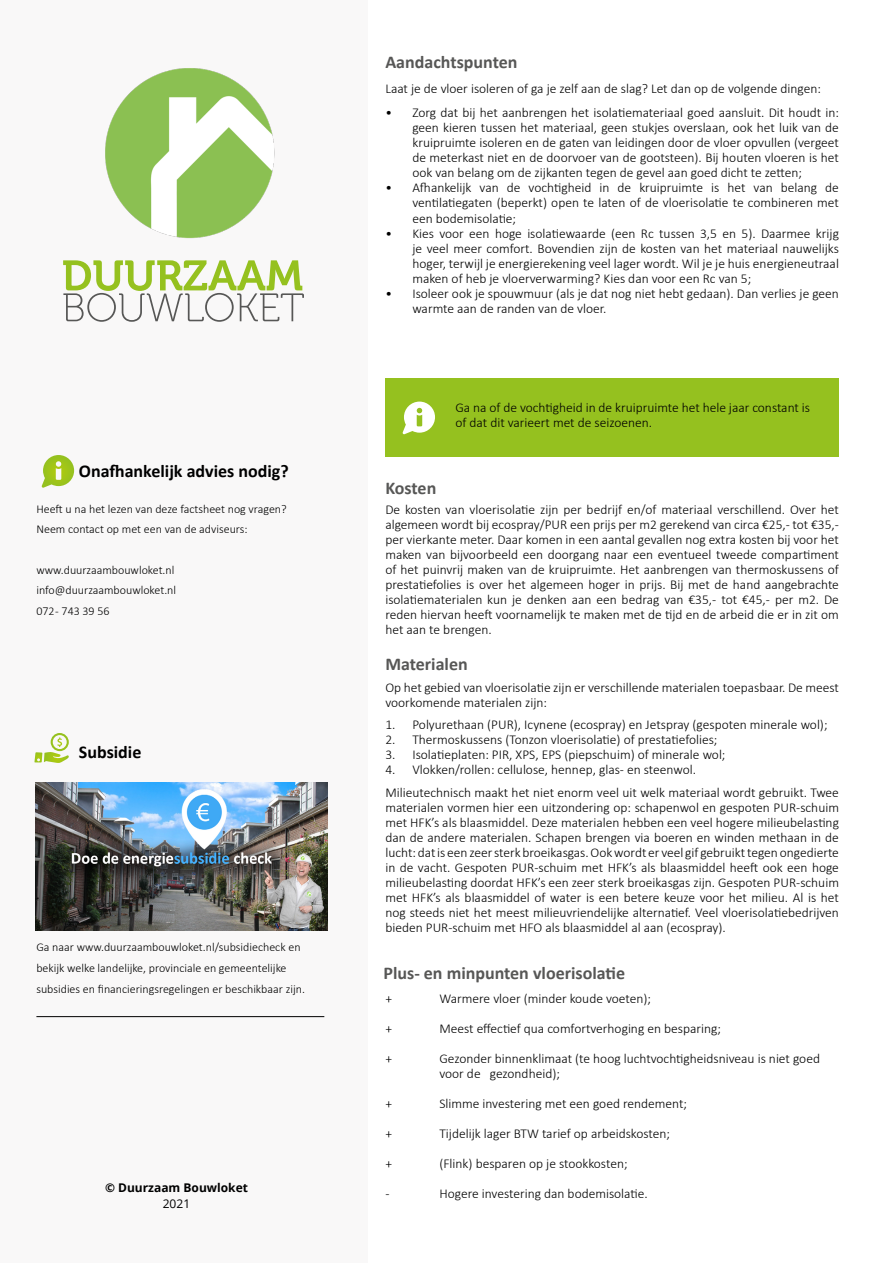
<style>
.page{position:relative;width:893px;height:1263px;background:#fff}
.page>*{position:absolute;margin:0;border:0;box-sizing:border-box;transform-origin:0 0}
.Kop_3{font:700 18px "Calibri";color:#575756}
.t1{font:700 18px "Calibri";color:#000}
.Tekst{font:300 13.5px/15px "Calibri";color:#000;text-align:justify}
.t2{font:300 12px/20.4px "Calibri";color:#000}
.t3{font:700 12px "Open Sans";color:#000}
.t4{font:12px "Open Sans";color:#000}
</style>
<div class="page">
<div style="left:0;top:0;width:367px;height:1263px;background:#f9f8f8"></div>
<svg style="left:63px;top:260px;width:241px;height:62px"></svg>
<hr style="left:36px;top:1016px;width:288px;height:1px;background:#000">
<svg style="left:34px;top:733px;width:35px;height:30px"></svg>
<img style="left:35px;top:783px;width:292px;height:147px">
<svg style="left:42px;top:455px;width:32px;height:33px"></svg>
<div style="left:385px;top:378px;width:454px;height:79px;background:#95c11f"></div>
<svg style="left:403px;top:402px;width:32px;height:32px"></svg>
<img style="left:105px;top:68px;width:170px;height:171px">
<h1 class="t1" style="left:79px;top:459px;width:211px">Onafhankelijk advies nodig?</h1>
<p class="t2" style="left:36px;top:498px;width:252px">Heeft u na het lezen van deze factsheet nog vragen?<br>Neem contact op met een van de adviseurs:</p>
<p class="t2" style="left:36px;top:560px;width:141px">www.duurzaambouwloket.nl info@duurzaambouwloket.nl<br>072 - 743 39 56</p>
<h1 class="t1" style="left:79px;top:739px;width:64px">Subsidie</h1>
<p class="t2" style="left:36px;top:936px;width:270px;line-height:21px">Ga naar www.duurzaambouwloket.nl/subsidiecheck en bekijk welke landelijke, provinciale en gemeentelijke subsidies en financieringsregelingen er beschikbaar zijn.</p>
<p class="t3" style="left:105px;top:1179px;width:144px">© Duurzaam Bouwloket</p>
<p class="t4" style="left:163px;top:1196px;width:29px">2021</p>
<h3 class="Kop_3" style="left:385px;top:49px;width:133px">Aandachtspunten</h3>
<p class="Tekst" style="left:385px;top:81px;width:437px">Laat je de vloer isoleren of ga je zelf aan de slag? Let dan op de volgende dingen:</p>
<p class="Tekst" style="left:412px;top:105px;width:428px;text-indent:-27px">• Zorg dat bij het aanbrengen het isolatiemateriaal goed aansluit. Dit houdt in: geen kieren tussen het materiaal, geen stukjes overslaan, ook het luik van de kruipruimte isoleren en de gaten van leidingen door de vloer opvullen (vergeet de meterkast niet en de doorvoer van de gootsteen). Bij houten vloeren is het ook van belang om de zijkanten tegen de gevel aan goed dicht te zetten;</p>
<p class="Tekst" style="left:412px;top:180px;width:428px;text-indent:-27px">• Afhankelijk van de vochtigheid in de kruipruimte is het van belang de ventilatiegaten (beperkt) open te laten of de vloerisolatie te combineren met een bodemisolatie;</p>
<p class="Tekst" style="left:412px;top:225px;width:428px;text-indent:-27px">• Kies voor een hoge isolatiewaarde (een Rc tussen 3,5 en 5). Daarmee krijg je veel meer comfort. Bovendien zijn de kosten van het materiaal nauwelijks hoger, terwijl je energierekening veel lager wordt. Wil je je huis energieneutraal maken of heb je vloerverwarming? Kies dan voor een Rc van 5;</p>
<p class="Tekst" style="left:412px;top:285px;width:428px;text-indent:-27px">• Isoleer ook je spouwmuur (als je dat nog niet hebt gedaan). Dan verlies je geen warmte aan de randen van de vloer.</p>
<p class="Tekst" style="left:455px;top:400px;width:356px">Ga na of de vochtigheid in de kruipruimte het hele jaar constant is of dat dit varieert met de seizoenen.</p>
<h3 class="Kop_3" style="left:385px;top:475px;width:52px">Kosten</h3>
<p class="Tekst" style="left:385px;top:502px;width:455px">De kosten van vloerisolatie zijn per bedrijf en/of materiaal verschillend. Over het algemeen wordt bij ecospray/PUR een prijs per m2 gerekend van circa €25,- tot €35,- per vierkante meter. Daar komen in een aantal gevallen nog extra kosten bij voor het maken van bijvoorbeeld een doorgang naar een eventueel tweede compartiment of het puinvrij maken van de kruipruimte. Het aanbrengen van thermoskussens of prestatiefolies is over het algemeen hoger in prijs. Bij met de hand aangebrachte isolatiematerialen kun je denken aan een bedrag van €35,- tot €45,- per m2. De reden hiervan heeft voornamelijk te maken met de tijd en de arbeid die er in zit om het aan te brengen.</p>
<h3 class="Kop_3" style="left:385px;top:652px;width:84px">Materialen</h3>
<p class="Tekst" style="left:385px;top:680px;width:455px">Op het gebied van vloerisolatie zijn er verschillende materialen toepasbaar. De meest voorkomende materialen zijn:</p>
<p class="Tekst" style="left:385px;top:717px;width:444px">1. Polyurethaan (PUR), Icynene (ecospray) en Jetspray (gespoten minerale wol);</p>
<p class="Tekst" style="left:385px;top:732px;width:334px">2. Thermoskussens (Tonzon vloerisolatie) of prestatiefolies;</p>
<p class="Tekst" style="left:385px;top:747px;width:342px">3. Isolatieplaten: PIR, XPS, EPS (piepschuim) of minerale wol;</p>
<p class="Tekst" style="left:385px;top:762px;width:312px">4. Vlokken/rollen: cellulose, hennep, glas- en steenwol.</p>
<p class="Tekst" style="left:385px;top:785px;width:455px">Milieutechnisch maakt het niet enorm veel uit welk materiaal wordt gebruikt. Twee materialen vormen hier een uitzondering op: schapenwol en gespoten PUR-schuim met HFK’s als blaasmiddel. Deze materialen hebben een veel hogere milieubelasting dan de andere materialen. Schapen brengen via boeren en winden methaan in de lucht: dat is een zeer sterk broeikasgas. Ook wordt er veel gif gebruikt tegen ongedierte in de vacht. Gespoten PUR-schuim met HFK’s als blaasmiddel heeft ook een hoge milieubelasting doordat HFK’s een zeer sterk broeikasgas zijn. Gespoten PUR-schuim met HFK’s als blaasmiddel of water is een betere keuze voor het milieu. Al is het nog steeds niet het meest milieuvriendelijke alternatief. Veel vloerisolatiebedrijven bieden PUR-schuim met HFO als blaasmiddel al aan (ecospray).</p>
<h3 class="Kop_3" style="left:383px;top:960px;width:243px">Plus- en minpunten vloerisolatie</h3>
<p class="Tekst" style="left:385px;top:991px;width:8px">+</p>
<p class="Tekst" style="left:439px;top:991px;width:213px">Warmere vloer (minder koude voeten);</p>
<p class="Tekst" style="left:385px;top:1021px;width:8px">+</p>
<p class="Tekst" style="left:439px;top:1021px;width:283px">Meest effectief qua comfortverhoging en besparing;</p>
<p class="Tekst" style="left:385px;top:1051px;width:8px">+</p>
<p class="Tekst" style="left:439px;top:1051px;width:382px">Gezonder binnenklimaat (te hoog luchtvochtigheidsniveau is niet goed voor de gezondheid);</p>
<p class="Tekst" style="left:385px;top:1096px;width:8px">+</p>
<p class="Tekst" style="left:439px;top:1096px;width:249px">Slimme investering met een goed rendement;</p>
<p class="Tekst" style="left:385px;top:1126px;width:8px">+</p>
<p class="Tekst" style="left:439px;top:1126px;width:232px">Tijdelijk lager BTW tarief op arbeidskosten;</p>
<p class="Tekst" style="left:385px;top:1156px;width:8px">+</p>
<p class="Tekst" style="left:439px;top:1156px;width:190px">(Flink) besparen op je stookkosten;</p>
<p class="Tekst" style="left:385px;top:1186px;width:6px">-</p>
<p class="Tekst" style="left:439px;top:1186px;width:210px">Hogere investering dan bodemisolatie.</p>
</div>
